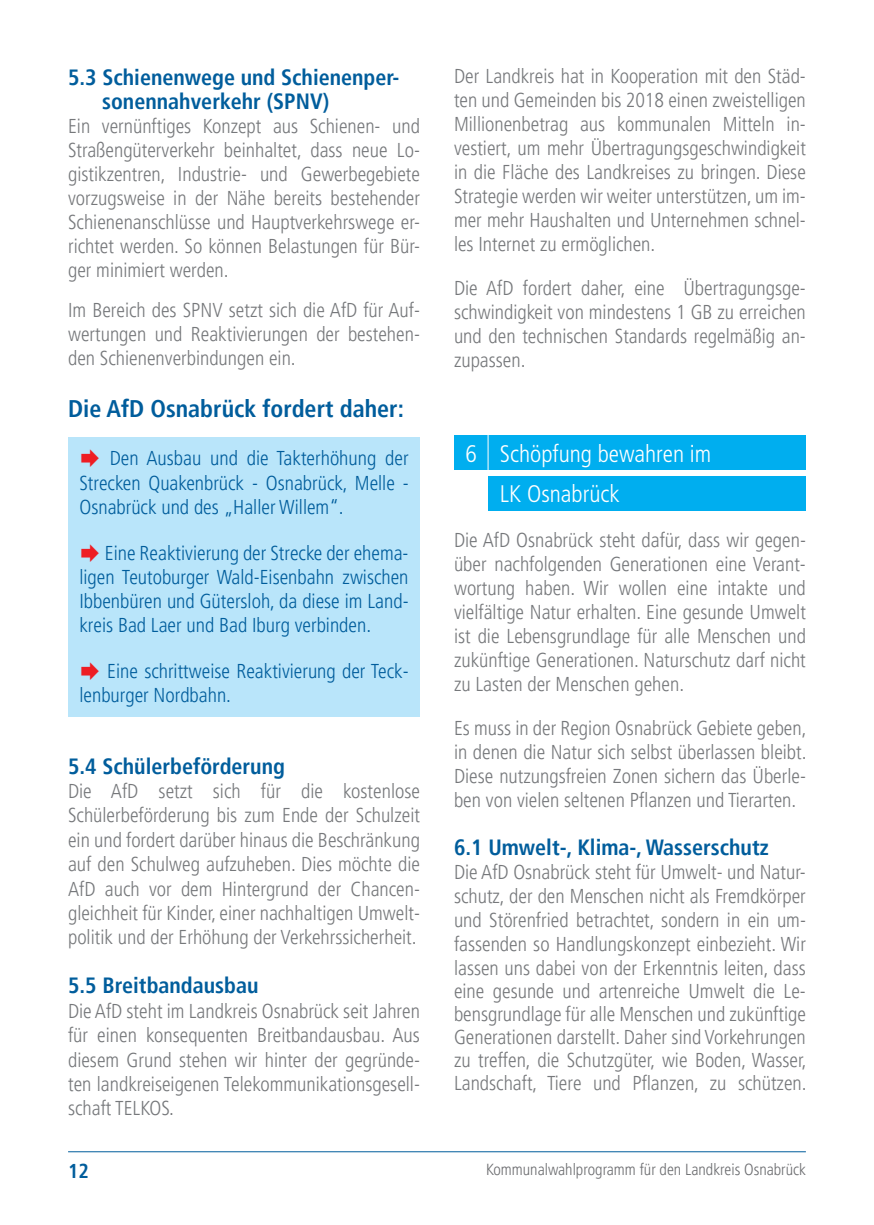
<style>
.page{position:relative;width:874px;height:1225px;background:#fff}
.page>*{position:absolute;margin:0;border:0;box-sizing:border-box;transform-origin:0 0}
.t1{font:300 condensed 24px/40px "Frutiger LT Std";color:#fff}
.t2{font:700 condensed 24px "Frutiger LT Pro";color:#005d9c}
.t3{font:700 condensed 22px/24px "Frutiger LT Pro";color:#005d9c}
.t4{font:300 condensed 20px/24px "Frutiger LT Pro";color:#76787b;text-align:justify}
.t5{font:300 condensed 20px/24px "Frutiger LT Pro";color:#005d9c;text-align:justify}
.t6{font:700 condensed 20px "Frutiger LT Pro";color:#005d9c}
.t7{font:300 condensed 16px "Frutiger LT Pro";color:#6c6d70}
</style>
<div class="page">
<div style="left:488px;top:476px;width:317px;height:34px;background:#00aeef"></div>
<div style="left:68px;top:437px;width:352px;height:279px;background:#b9e5fa"></div>
<hr style="left:68px;top:1151px;width:737px;height:1px;background:#005d9c">
<div style="left:454px;top:436px;width:351px;height:34px;background:#00aeef"></div>
<hr style="left:487px;top:433px;width:1px;height:40px;background:#fff">
<p class="t3" style="left:102px;top:65px;width:298px;text-indent:-34px">5.3 Schienenwege und Schienenper&shy;sonennahverkehr (SPNV)</p>
<p class="t4" style="left:68px;top:114px;width:353px">Ein vernünftiges Konzept aus Schienen- und Straßengüterverkehr beinhaltet, dass neue Lo&shy;gistikzentren, Industrie- und Gewerbegebiete vorzugsweise in der Nähe bereits bestehender Schienenanschlüsse und Hauptverkehrswege er&shy;richtet werden. So können Belastungen für Bür&shy;ger minimiert werden.</p>
<p class="t4" style="left:68px;top:298px;width:353px">Im Bereich des SPNV setzt sich die AfD für Auf&shy;wertungen und Reaktivierungen der bestehen&shy;den Schienenverbindungen ein.</p>
<p class="t2" style="left:68px;top:395px;width:337px">Die AfD Osnabrück fordert daher:</p>
<p class="t5" style="left:79px;top:447px;width:330px;text-indent:30px">Den Ausbau und die Takterhöhung der Strecken Quakenbrück - Osnabrück, Melle - Osnabrück und des „Haller Willem“.</p>
<p class="t5" style="left:79px;top:541px;width:330px;text-indent:25px">Eine Reaktivierung der Strecke der ehema&shy;ligen Teutoburger Wald-Eisenbahn zwischen Ibbenbüren und Gütersloh, da diese im Land&shy;kreis Bad Laer und Bad Iburg verbinden.</p>
<p class="t5" style="left:79px;top:659px;width:330px;text-indent:28px">Eine schrittweise Reaktivierung der Teck&shy;lenburger Nordbahn.</p>
<p class="t3" style="left:68px;top:754px;width:218px">5.4 Schülerbeförderung</p>
<p class="t4" style="left:68px;top:779px;width:353px">Die AfD setzt sich für die kostenlose Schü lerbeförderung bis zum Ende der Schulzeit ein und fordert darüber hinaus die Beschränkung auf den Schulweg aufzuheben. Dies möchte die AfD auch vor dem Hintergrund der Chancen&shy;gleichheit für Kinder, einer nachhaltigen Umwelt&shy;politik und der Erhöhung der Verkehrssicherheit.</p>
<p class="t3" style="left:68px;top:973px;width:192px">5.5 Breitbandausbau</p>
<p class="t4" style="left:68px;top:998px;width:353px">Die AfD steht im Landkreis Osnabrück seit Jahren für einen konsequenten Breitbandausbau. Aus diesem Grund stehen wir hinter der gegründe&shy;ten landkreiseigenen Telekommunikationsgesell&shy;schaft TELKOS.</p>
<p class="t4" style="left:454px;top:64px;width:353px">Der Landkreis hat in Kooperation mit den Städ&shy;ten und Gemeinden bis 2018 einen zweistelligen Millionenbetrag aus kommunalen Mitteln in&shy;vestiert, um mehr Ü bertragungsgeschwindigkeit in die Fläche des Landkreises zu bringen. Diese Strategie werden wir weiter unterstützen, um im&shy;mer mehr Haushalten und Unternehmen schnel&shy;les Internet zu ermöglichen.</p>
<p class="t4" style="left:454px;top:276px;width:353px">Die AfD fordert daher, eine Übertragungsge&shy;schwindigkeit von mindestens 1 GB zu erreichen und den technischen Standards regelmäßig an&shy;zupassen.</p>
<p class="t1" style="left:499px;top:434px;width:213px;text-indent:-35px">6 Schöpfung bewahren im<br>LK Osnabrück</p>
<p class="t4" style="left:454px;top:528px;width:353px">Die AfD Osnabrück steht dafür, dass wir gegen&shy;über nachfolgenden Generationen eine Verant&shy;wortung haben. Wir wollen eine intakte und vielfältige Natur erhalten. Eine gesunde Umwelt ist die Lebensgrundlage für alle Menschen und zukünftige Generationen. Naturschutz darf nicht zu Lasten der Menschen gehen.</p>
<p class="t4" style="left:454px;top:716px;width:354px">Es muss in der Region Osnabrück Gebiete geben, in denen die Natur sich selbst überlassen bleibt.<br>Diese nutzungsfreien Zonen sichern das Überle&shy;ben von vielen seltenen Pflanzen und Tierarten.</p>
<p class="t3" style="left:454px;top:835px;width:316px">6.1 Umwelt-, Klima-, Wasserschutz</p>
<p class="t4" style="left:454px;top:861px;width:354px;line-height:23.4px">Die AfD Osnabrück steht für Umwelt- und Natur&shy;schutz, der den Menschen nicht als Fremdkörper und Störenfried betrachtet, sondern in ein um&shy;fassenden so Handlungskonzept einbezieht. Wir lassen uns dabei von der Erkenntnis leiten, dass eine gesunde und artenreiche Umwelt die Le&shy;bensgrundlage für alle Menschen und zukünftige Generationen darstellt. Daher sind Vorkehrungen zu treffen, die Schutzgüter, wie Boden, Wasser, Landschaft, Tiere und Pflanzen, zu schützen.</p>
<p class="t6" style="left:68px;top:1159px;width:22px">12</p>
<p class="t7" style="left:486px;top:1160px;width:321px">Kommunalwahlprogramm für den Landkreis Osnabrück</p>
</div>
